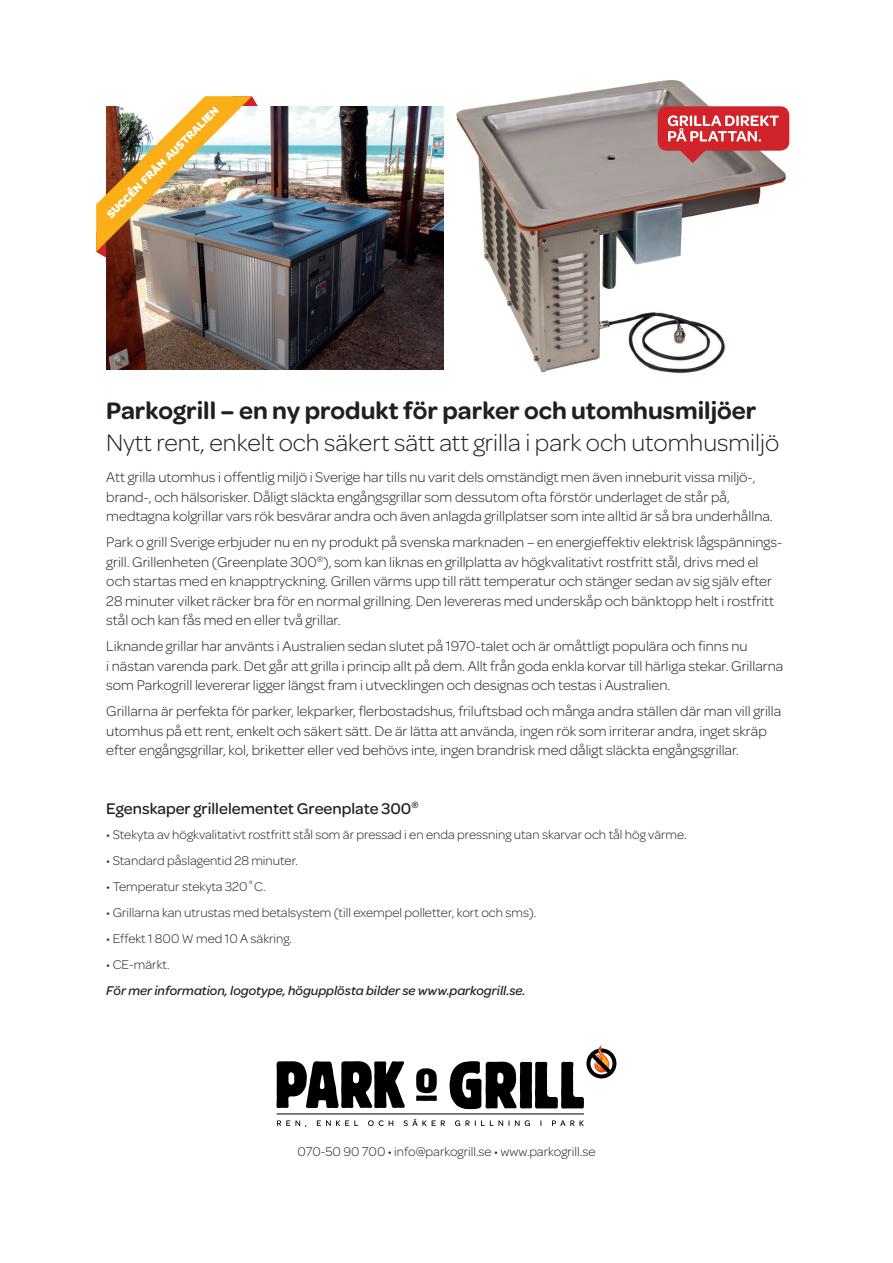
<style>
.page{position:relative;width:893px;height:1263px;background:#fff}
.page>*{position:absolute;margin:0;border:0;box-sizing:border-box;transform-origin:0 0}
.t1{font:300 25.5px "Omnes";color:#231f20}
.t2{font:600 25.5px "Omnes";color:#231f20}
.t3{font:500 16.5px "Omnes";color:#231f20}
.t4{font:300 15px/19.5px "Omnes";color:#231f20}
.t5{font:300 13.5px "Omnes";color:#231f20}
.t6{font:italic 500 13.5px "Omnes";color:#231f20}
.t7{font:700 11.7px "Omnes";color:#fff}
</style>
<div class="page">
<svg style="left:450px;top:1061px;width:134px;height:48px"></svg>
<svg style="left:276px;top:1061px;width:129px;height:47px"></svg>
<svg style="left:416px;top:1068px;width:21px;height:33px"></svg>
<hr style="left:276px;top:1113px;width:308px;height:1px;background:#000001">
<svg style="left:277px;top:1119px;width:307px;height:8px"></svg>
<svg style="left:586px;top:1048px;width:30px;height:30px"></svg>
<img style="left:595px;top:1047px;width:15px;height:6px">
<svg style="left:591px;top:1053px;width:21px;height:21px"></svg>
<img style="left:106px;top:106px;width:338px;height:264px">
<img style="left:456px;top:80px;width:333px;height:293px">
<div style="left:658px;top:106px;width:131px;height:45px;background:#d1232a;border-radius:9px"></div>
<svg style="left:668px;top:115px;width:111px;height:48px"></svg>
<img style="left:96px;top:96px;width:163px;height:163px">
<p class="t7" style="left:104px;top:212px;width:155px;rotate:-45deg">SUCCÉN FRÅN AUSTRALIEN</p>
<h1 class="t2" style="left:106px;top:396px;width:652px">Parkogrill – en ny produkt för parker och utomhusmiljöer</h1>
<h1 class="t1" style="left:106px;top:428px;width:675px">Nytt rent, enkelt och säkert sätt att grilla i park och utomhusmiljö</h1>
<p class="t4" style="left:106px;top:468px;width:668px">Att grilla utomhus i offentlig miljö i Sverige har tills nu varit dels omständigt men även inneburit vissa miljö-, brand-, och hälsorisker. Dåligt släckta engångsgrillar som dessutom ofta förstör underlaget de står på, medtagna kolgrillar vars rök besvärar andra och även anlagda grillplatser som inte alltid är så bra underhållna.</p>
<p class="t4" style="left:106px;top:533px;width:677px">Park o grill Sverige erbjuder nu en ny produkt på svenska marknaden – en energieffektiv elektrisk lågspännings&shy;grill. Grillenheten (Greenplate 300<sup>®</sup>), som kan liknas en grillplatta av högkvalitativt rostfritt stål, drivs med el och startas med en knapptryckning. Grillen värms upp till rätt temperatur och stänger sedan av sig själv efter 28 minuter vilket räcker bra för en normal grillning. Den levereras med underskåp och bänktopp helt i rostfritt stål och kan fås med en eller två grillar.</p>
<p class="t4" style="left:106px;top:636px;width:679px">Liknande grillar har använts i Australien sedan slutet på 1970-talet och är omåttligt populära och finns nu<br>i nästan varenda park. Det går att grilla i princip allt på dem. Allt från goda enkla korvar till härliga stekar. Grillarna som Parkogrill levererar ligger längst fram i utvecklingen och designas och testas i Australien.</p>
<p class="t4" style="left:106px;top:701px;width:676px">Grillarna är perfekta för parker, lekparker, flerbostadshus, friluftsbad och många andra ställen där man vill grilla utomhus på ett rent, enkelt och säkert sätt. De är lätta att använda, ingen rök som irriterar andra, inget skräp efter engångsgrillar, kol, briketter eller ved behövs inte, ingen brandrisk med dåligt släckta engångsgrillar.</p>
<p class="t3" style="left:106px;top:799px;width:314px">Egenskaper grillelementet Greenplate 300<sup>®</sup></p>
<p class="t5" style="left:106px;top:828px;width:582px">• Stekyta av högkvalitativt rostfritt stål som är pressad i en enda pressning utan skarvar och tål hög värme.</p>
<p class="t5" style="left:106px;top:853px;width:193px">• Standard påslagentid 28 minuter.</p>
<p class="t5" style="left:106px;top:879px;width:161px">• Temperatur stekyta 320˚C.</p>
<p class="t5" style="left:106px;top:905px;width:432px">• Grillarna kan utrustas med betalsystem (till exempel polletter, kort och sms).</p>
<p class="t5" style="left:106px;top:931px;width:187px">• Effekt 1 800 W med 10 A säkring.</p>
<p class="t5" style="left:106px;top:957px;width:65px">• CE-märkt.</p>
<p class="t6" style="left:106px;top:983px;width:421px">För mer information, logotype, högupplösta bilder se www.parkogrill.se.</p>
<p class="t5" style="left:298px;top:1144px;width:299px">070-50 90 700 • info@parkogrill.se • www.parkogrill.se</p>
</div>
